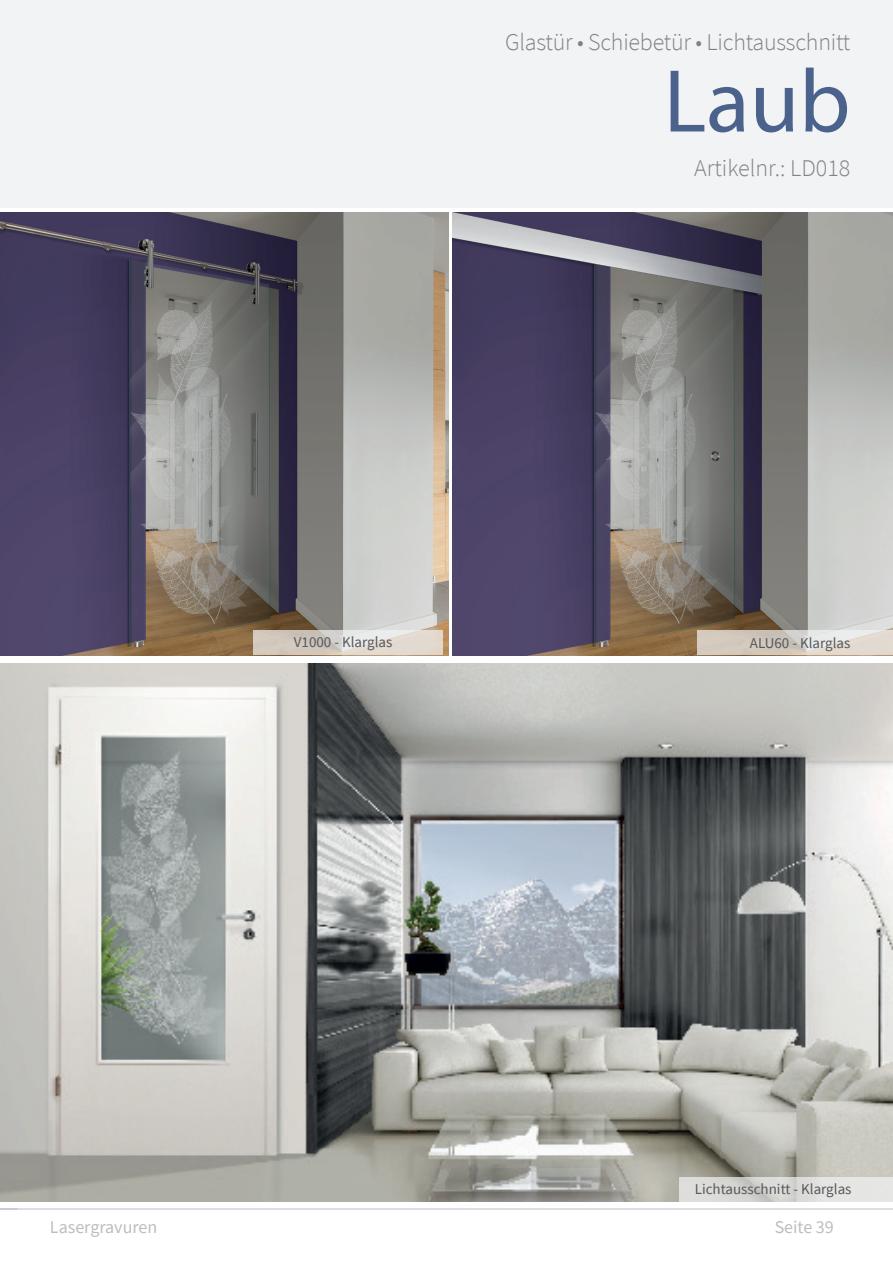
<style>
.page{position:relative;width:893px;height:1263px;background:#fff}
.page>*{position:absolute;margin:0;border:0;box-sizing:border-box;transform-origin:0 0}
.t1{font:90px "Myriad Pro";color:#4b638c}
.t2{font:300 24px "Source Sans Pro";letter-spacing:-.01em;color:#808285}
.t3{font:18px "Source Sans Pro";color:#bcbdc0}
.t4{font:15px "Source Sans Pro";color:#57585a}
</style>
<div class="page">
<div style="left:0;top:0;width:893px;height:208px;background:#f2f3f4"></div>
<hr style="left:0;top:1208px;width:893px;height:1px;background:#bcbdc0">
<img style="left:452px;top:213px;width:441px;height:442px">
<img style="left:0;top:213px;width:449px;height:442px">
<img style="left:0;top:664px;width:893px;height:537px">
<svg style="left:697px;top:630px;width:196px;height:25px;background:#d9d2ca"></svg>
<svg style="left:679px;top:1177px;width:214px;height:25px;background:#dbdcd9"></svg>
<svg style="left:253px;top:630px;width:189px;height:25px;background:#dad3cb"></svg>
<h2 class="t2" style="left:505px;top:27px;width:347px">Glastür • Schiebetür • Lichtausschnitt</h2>
<h1 class="t1" style="left:664px;top:46px;width:188px">Laub</h1>
<p class="t4" style="left:294px;top:632px;width:100px">V1000 - Klarglas</p>
<h2 class="t2" style="left:694px;top:153px;width:158px">Artikelnr.: LD018</h2>
<p class="t4" style="left:750px;top:634px;width:102px">ALU60 - Klarglas</p>
<p class="t4" style="left:695px;top:1179px;width:158px">Lichtausschnitt - Klarglas</p>
<p class="t3" style="left:50px;top:1216px;width:109px">Lasergravuren</p>
<p class="t3" style="left:775px;top:1216px;width:61px">Seite 39</p>
</div>
